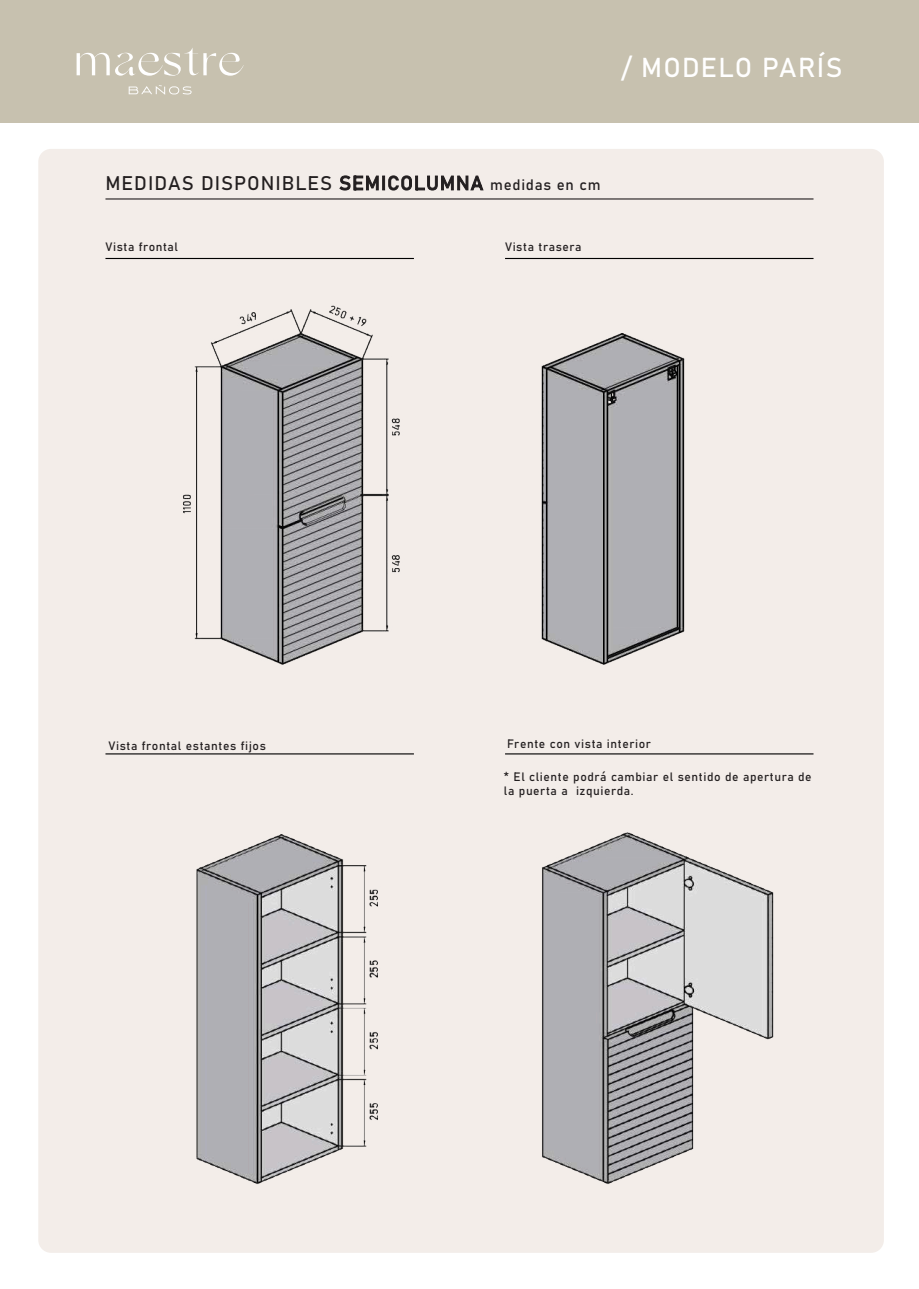
<style>
.page{position:relative;width:919px;height:1289px;background:#fff}
.page>*{position:absolute;margin:0;border:0;box-sizing:border-box;transform-origin:0 0}
.t1{font:27px "Bahnschrift";letter-spacing:.05em;color:#fff}
.t2{font:19.5px "Bahnschrift";letter-spacing:.05em;color:#231f20}
.t3{font:12px/14.4px "Bahnschrift";letter-spacing:.05em;color:#231f20}
.s1{font-size:15px}
</style>
<div class="page">
<div style="left:0;top:0;width:918px;height:123px;background:#c7c1af"></div>
<svg style="left:77px;top:48px;width:167px;height:28px"></svg>
<svg style="left:129px;top:85px;width:62px;height:10px"></svg>
<div style="left:38px;top:149px;width:845px;height:1103px;background:#f3ede9;border-radius:13px"></div>
<hr style="left:105px;top:198px;width:708px;height:1px;background:#231f20">
<hr style="left:105px;top:258px;width:309px;height:1px;background:#000">
<hr style="left:105px;top:753px;width:309px;height:1px;background:#000">
<hr style="left:505px;top:258px;width:308px;height:1px;background:#000">
<hr style="left:505px;top:753px;width:308px;height:1px;background:#000">
<img style="left:196px;top:832px;width:578px;height:352px">
<img style="left:182px;top:305px;width:503px;height:360px">
<h1 class="t1" style="left:621px;top:47px;width:223px">/ MODELO PARÍS</h1>
<h2 class="t2" style="left:105px;top:168px;width:496px">MEDIDAS DISPONIBLES SEMICOLUMNA <span class="s1">medidas en cm</span></h2>
<p class="t3" style="left:105px;top:239px;width:74px">Vista frontal</p>
<p class="t3" style="left:505px;top:239px;width:78px">Vista trasera</p>
<p class="t3" style="left:108px;top:737px;width:159px">Vista frontal estantes fijos</p>
<p class="t3" style="left:507px;top:735px;width:145px">Frente con vista interior</p>
<p class="t3" style="left:504px;top:768px;width:309px">* El cliente podrá cambiar el sentido de apertura de la puerta a izquierda.</p>
</div>
